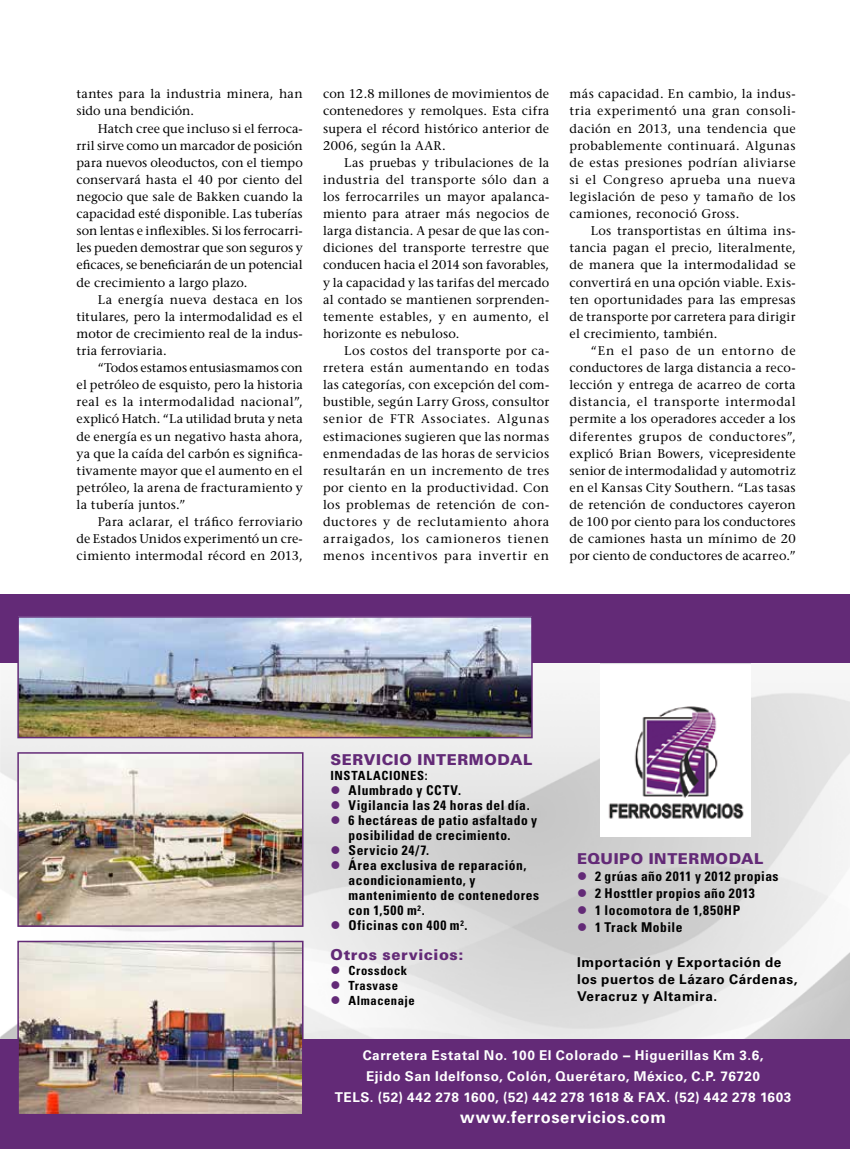
<style>
.page{position:relative;width:851px;height:1149px;background:#fff}
.page>*{position:absolute;margin:0;border:0;box-sizing:border-box;transform-origin:0 0}
.t1{font:700 16.5px "Univers LT Std";letter-spacing:.035em;color:#fff}
.t2{font:900 15px "Univers LT Std";letter-spacing:.04em;color:#632a77}
.t3{font:700 condensed 13.5px/15px "Univers LT Std";letter-spacing:.04em;color:#000}
.t4{font:700 13.5px/21px "Univers LT Std";letter-spacing:.04em;color:#fff;text-align:center}
.t5{font:700 13.5px/17.1px "Univers LT Std";letter-spacing:.04em;color:#000}
.t6{font:500 12.6px/17.1px "Stone Serif Std";letter-spacing:.02em;color:#000;text-align:justify}
.t7{font:700 condensed 12.6px/15px "Univers LT Std";letter-spacing:.045em;color:#000}
</style>
<div class="page">
<img style="left:0;top:662px;width:849px;height:377px">
<div style="left:0;top:1039px;width:849px;height:109px;background:#632a77"></div>
<div style="left:0;top:594px;width:849px;height:68px;background:#632a77"></div>
<img style="left:20px;top:619px;width:509px;height:116px">
<div style="left:17px;top:616px;width:515px;height:122px;border:2px solid #632a77"></div>
<img style="left:20px;top:755px;width:280px;height:168px">
<div style="left:17px;top:752px;width:286px;height:174px;border:2px solid #632a77"></div>
<img style="left:20px;top:943px;width:280px;height:168px">
<div style="left:17px;top:940px;width:286px;height:174px;border:2px solid #632a77"></div>
<img style="left:600px;top:663px;width:150px;height:173px">
<svg style="left:331px;top:786px;width:8px;height:8px"></svg>
<svg style="left:331px;top:801px;width:8px;height:8px"></svg>
<svg style="left:331px;top:816px;width:8px;height:8px"></svg>
<svg style="left:331px;top:846px;width:8px;height:8px"></svg>
<svg style="left:332px;top:861px;width:7px;height:8px"></svg>
<svg style="left:331px;top:921px;width:8px;height:8px"></svg>
<svg style="left:331px;top:966px;width:8px;height:8px"></svg>
<svg style="left:331px;top:981px;width:8px;height:8px"></svg>
<svg style="left:331px;top:996px;width:8px;height:8px"></svg>
<svg style="left:578px;top:871px;width:8px;height:8px"></svg>
<svg style="left:578px;top:889px;width:8px;height:7px"></svg>
<svg style="left:578px;top:906px;width:8px;height:8px"></svg>
<svg style="left:578px;top:923px;width:8px;height:8px"></svg>
<p class="t6" style="left:77px;top:85px;width:228px">tantes para la industria minera, han sido una bendición.</p>
<p class="t6" style="left:77px;top:120px;width:228px;text-indent:21px">Hatch cree que incluso si el ferroca&shy;rril sirve como un marcador de posición para nuevos oleoductos, con el tiempo conservará hasta el 40 por ciento del negocio que sale de Bakken cuando la capacidad esté disponible. Las tuberías son lentas e inflexibles. Si los ferrocarri&shy;les pueden demostrar que son seguros y eficaces, se beneficiarán de un potencial de crecimiento a largo plazo.</p>
<p class="t6" style="left:77px;top:290px;width:228px;text-indent:21px">La energía nueva destaca en los titulares, pero la intermodalidad es el motor de crecimiento real de la indus&shy;tria ferroviaria.</p>
<p class="t6" style="left:77px;top:359px;width:228px;text-indent:21px">“Todos estamos entusiasmamos con el petróleo de esquisto, pero la historia real es la intermodalidad nacional”, explicó Hatch. “La utilidad bruta y neta de energía es un negativo hasta ahora, ya que la caída del carbón es significa&shy;tivamente mayor que el aumento en el petróleo, la arena de fracturamiento y la tubería juntos.”</p>
<p class="t6" style="left:77px;top:513px;width:228px;text-indent:21px">Para aclarar, el tráfico ferroviario de Estados Unidos experimentó un cre&shy;cimiento intermodal récord en 2013,</p>
<p class="t6" style="left:323px;top:85px;width:228px">con 12.8 millones de movimientos de contenedores y remolques. Esta cifra supera el récord histórico anterior de 2006, según la AAR.</p>
<p class="t6" style="left:323px;top:154px;width:228px;text-indent:21px">Las pruebas y tribulaciones de la industria del transporte sólo dan a los ferrocarriles un mayor apalanca&shy;miento para atraer más negocios de larga distancia. A pesar de que las con&shy;diciones del transporte terrestre que conducen hacia el 2014 son favorables, y la capacidad y las tarifas del mercado al contado se mantienen sorprenden&shy;temente estables, y en aumento, el horizonte es nebuloso.</p>
<p class="t6" style="left:323px;top:342px;width:228px;text-indent:21px">Los costos del transporte por ca&shy;rretera están aumentando en todas las categorías, con excepción del com&shy;bustible, según Larry Gross, consultor senior de FTR Associates. Algunas estimaciones sugieren que las normas enmendadas de las horas de servicios resultarán en un incremento de tres por ciento en la productividad. Con los problemas de retención de con&shy;ductores y de reclutamiento ahora arraigados, los camioneros tienen menos incentivos para invertir en</p>
<p class="t6" style="left:569px;top:85px;width:228px">más capacidad. En cambio, la indus&shy;tria experimentó una gran consoli&shy;dación en 2013, una tendencia que probablemente continuará. Algunas de estas presiones podrían aliviarse si el Congreso aprueba una nueva legislación de peso y tamaño de los camiones, reconoció Gross.</p>
<p class="t6" style="left:569px;top:222px;width:228px;text-indent:21px">Los transportistas en última ins&shy;tancia pagan el precio, literalmente, de manera que la intermodalidad se convertirá en una opción viable. Exis&shy;ten oportunidades para las empresas de transporte por carretera para dirigir el crecimiento, también.</p>
<p class="t6" style="left:569px;top:342px;width:228px;text-indent:21px">“En el paso de un entorno de conductores de larga distancia a reco&shy;lección y entrega de acarreo de corta distancia, el transporte intermodal permite a los operadores acceder a los diferentes grupos de conductores”, explicó Brian Bowers, vicepresidente senior de intermodalidad y automotriz en el Kansas City Southern. “Las tasas de retención de conductores cayeron de 100 por ciento para los conductores de camiones hasta un mínimo de 20 por ciento de conductores de acarreo.”</p>
<p class="t2" style="left:330px;top:750px;width:203px">SERVICIO INTERMODAL</p>
<p class="t7" style="left:330px;top:767px;width:99px">INSTALACIONES:</p>
<p class="t3" style="left:348px;top:782px;width:192px">Alumbrado y CCTV.<br>Vigilancia las 24 horas del día.<br>6 hectáreas de patio asfaltado y posibilidad de crecimiento.<br>Servicio 24/7.<br>Área exclusiva de reparación, acondicionamiento, y mantenimiento de contenedores con 1,500 m<sup>2</sup>.<br>Oficinas con 400 m<sup>2</sup>.</p>
<p class="t2" style="left:330px;top:945px;width:134px">Otros servicios:</p>
<p class="t7" style="left:348px;top:962px;width:68px">Crossdock<br>Trasvase<br>Almacenaje</p>
<p class="t2" style="left:577px;top:848px;width:188px">EQUIPO INTERMODAL</p>
<p class="t3" style="left:595px;top:867px;width:185px;line-height:17.1px">2 grúas año 2011 y 2012 propias<br>2 Hosttler propios año 2013<br>1 locomotora de 1,850HP<br>1 Track Mobile</p>
<p class="t5" style="left:577px;top:953px;width:222px">Importación y Exportación de los puertos de Lázaro Cárdenas,<br>Veracruz y Altamira.</p>
<p class="t4" style="left:335px;top:1044px;width:458px">Carretera Estatal No. 100 El Colorado − Higuerillas Km 3.6,<br>Ejido San Idelfonso, Colón, Querétaro, México, C.P. 76720<br>TELS. (52) 442 278 1600, (52) 442 278 1618 &amp; FAX. (52) 442 278 1603</p>
<h1 class="t1" style="left:460px;top:1107px;width:207px">www.ferroservicios.com</h1>
</div>
